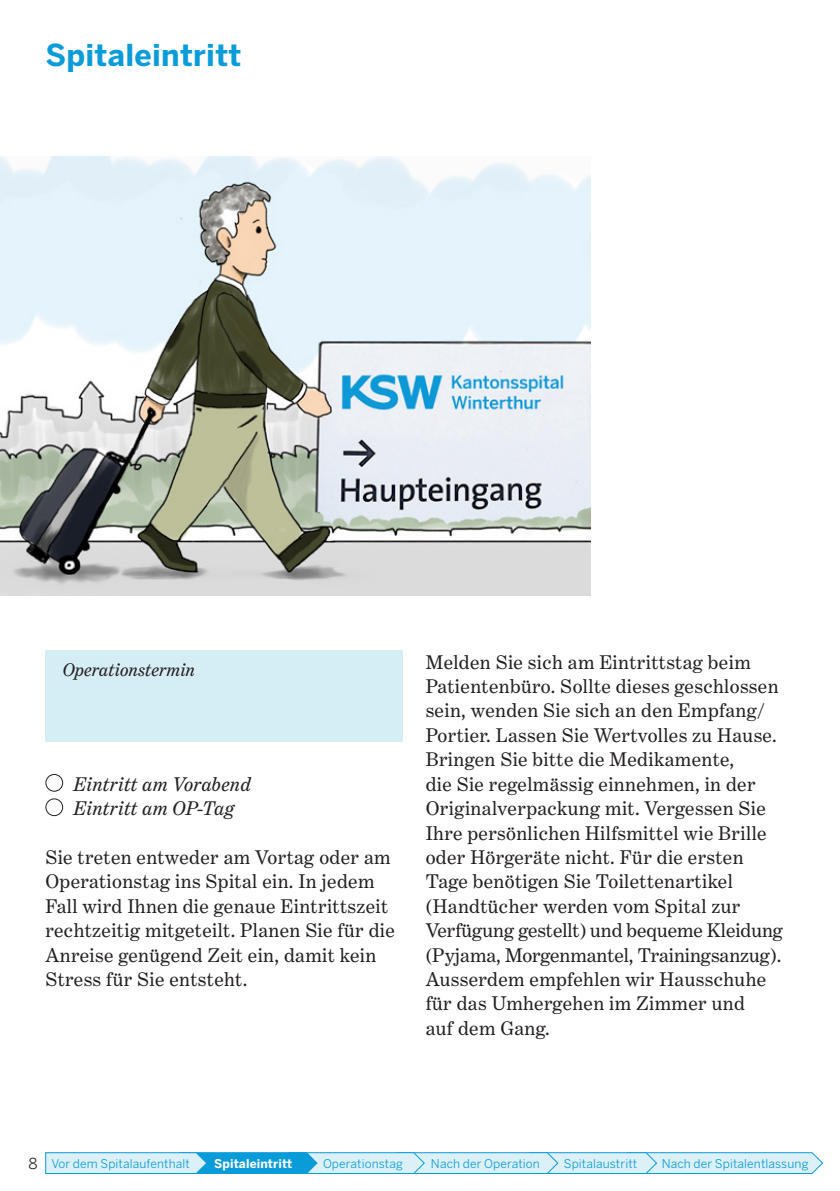
<style>
.page{position:relative;width:840px;height:1191px;background:#fff}
.page>*{position:absolute;margin:0;border:0;box-sizing:border-box;transform-origin:0 0}
._10_Haupttitel_innen{font:700 30px "Benton Sans";letter-spacing:.01em;color:#0a9bd9}
._15_Fliesstext{font:20px/24.4px "Benton Modern";letter-spacing:.02em;color:#231f20}
._15_Fliesstext-2{font:italic 20px "Benton Modern";letter-spacing:.02em;color:#231f20}
._12_Fliesstext_Titel{font:italic 18.4px "Benton Modern";letter-spacing:.01em;color:#231f20}
.t1{font:15px "Benton Sans";color:#231f20}
._13_Fliesstext_Titel{font:12px "Benton Sans";letter-spacing:.01em;color:#0a9bd9}
._13_Fliesstext_Titel-2{font:700 12px "Benton Sans";letter-spacing:.01em;color:#fff}
</style>
<div class="page">
<img style="left:0;top:156px;width:590px;height:439px">
<div style="left:45px;top:650px;width:358px;height:92px;background:#d5eef5"></div>
<div style="left:45px;top:774px;width:18px;height:17px;border:1px solid #231f20;border-radius:50%"></div>
<div style="left:45px;top:798px;width:18px;height:18px;border:1px solid #231f20;border-radius:50%"></div>
<svg style="left:45px;top:1152px;width:777px;height:21px;background:#b4e0f1"></svg>
<p class="_10_Haupttitel_innen" style="left:45px;top:36px;width:197px">Spitaleintritt</p>
<p class="_12_Fliesstext_Titel" style="left:62px;top:660px;width:134px">Operationstermin</p>
<p class="_15_Fliesstext-2" style="left:73px;top:773px;width:179px">Eintritt am Vorabend</p>
<p class="_15_Fliesstext-2" style="left:73px;top:797px;width:162px">Eintritt am OP-Tag</p>
<p class="_15_Fliesstext" style="left:45px;top:845px;width:351px">Sie treten entweder am Vortag oder am Operationstag ins Spital ein. In jedem Fall wird Ihnen die genaue Eintrittszeit rechtzeitig mitgeteilt. Planen Sie für die Anreise genügend Zeit ein, damit kein Stress für Sie entsteht.</p>
<p class="_15_Fliesstext" style="left:425px;top:649px;width:359px">Melden Sie sich am Eintrittstag beim Patientenbüro. Sollte dieses geschlossen sein, wenden Sie sich an den Empfang/ Portier. Lassen Sie Wertvolles zu Hause.<br>Bringen Sie bitte die Medikamente,<br>die Sie regelmässig einnehmen, in der Originalverpackung mit. Vergessen Sie Ihre persönlichen Hilfsmittel wie Brille oder Hörgeräte nicht. Für die ersten Tage benötigen Sie Toilettenartikel (Handtücher werden vom Spital zur Verfügung gestellt) und bequeme Kleidung (Pyjama, Morgenmantel, Trainingsanzug).<br>Ausserdem empfehlen wir Hausschuhe für das Umhergehen im Zimmer und<br>auf dem Gang.</p>
<p class="t1" style="left:29px;top:1154px;width:11px">8</p>
<p class="_13_Fliesstext_Titel" style="left:52px;top:1156px;width:140px">Vor dem Spitalaufenthalt</p>
<p class="_13_Fliesstext_Titel-2" style="left:214px;top:1155px;width:80px">Spitaleintritt</p>
<p class="_13_Fliesstext_Titel" style="left:323px;top:1156px;width:81px">Operationstag</p>
<p class="_13_Fliesstext_Titel" style="left:430px;top:1156px;width:110px">Nach der Operation</p>
<p class="_13_Fliesstext_Titel" style="left:563px;top:1156px;width:75px">Spitalaustritt</p>
<p class="_13_Fliesstext_Titel" style="left:661px;top:1156px;width:148px">Nach der Spitalentlassung</p>
</div>
